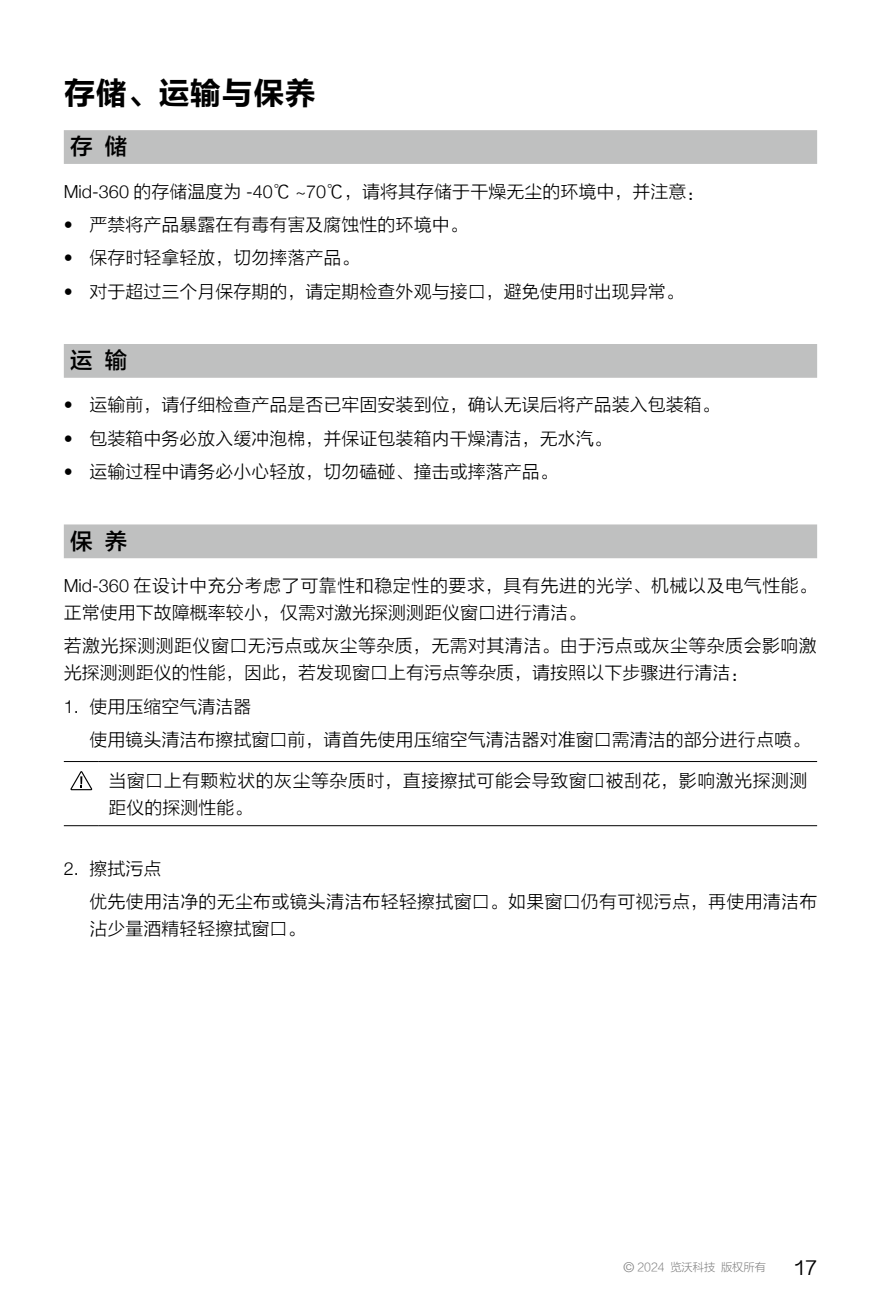
<style>
.page{position:relative;width:881px;height:1308px;background:#fff}
.page>*{position:absolute;margin:0;border:0;box-sizing:border-box;transform-origin:0 0}
.t1{font:31.5px "FZLTCHK GBK1 0";color:#000}
.t2{font:22.5px "FZLTZHK GBK1 0";color:#000}
.t3{font:18px/33.3px "FZLTXHK";color:#000}
.t4{font:18px/27px "FZLTXHK";letter-spacing:.02em;color:#000}
.t5{font:18px/27px "FZLTXHK";letter-spacing:.03em;color:#000}
.t6{font:18px/27px "FZLTXHK";letter-spacing:.025em;color:#000}
.t7{font:18px "Gujarati Sangam MN";color:#000}
.t8{font:11.25px "FZLTXHJW GB1 0";color:#7d7d7d}
.s1{font-family:"Helvetica Neue";font-weight:300}
.s2{font-family:"Helvetica";font-weight:300;font-size:13.5px}
</style>
<div class="page">
<div style="left:64px;top:130px;width:752px;height:34px;background:#bfc0c0"></div>
<div style="left:64px;top:344px;width:752px;height:34px;background:#bfc0c0"></div>
<div style="left:64px;top:524px;width:752px;height:34px;background:#bfc0c0"></div>
<hr style="left:64px;top:761px;width:35px;height:1px;background:#000">
<hr style="left:99px;top:761px;width:717px;height:1px;background:#000">
<hr style="left:64px;top:825px;width:35px;height:1px;background:#000">
<hr style="left:99px;top:825px;width:717px;height:1px;background:#000">
<svg style="left:70px;top:771px;width:22px;height:19px"></svg>
<h1 class="t1" style="left:64px;top:75px;width:253px">存储、运输与保养</h1>
<p class="t2" style="left:70px;top:134px;width:59px">存储</p>
<p class="t3" style="left:64px;top:175px;width:642px"><span class="s1">Mid-360</span> 的存储温度为 <span class="s1">-40</span>℃ <span class="s1">~70</span>℃，请将其存储于干燥无尘的环境中，并注意：</p>
<p class="t3" style="left:64px;top:208px;width:405px"><span class="s1">•</span> 严禁将产品暴露在有毒有害及腐蚀性的环境中。</p>
<p class="t3" style="left:64px;top:242px;width:297px"><span class="s1">•</span> 保存时轻拿轻放，切勿摔落产品。</p>
<p class="t3" style="left:64px;top:275px;width:621px"><span class="s1">•</span> 对于超过三个月保存期的，请定期检查外观与接口，避免使用时出现异常。</p>
<p class="t2" style="left:70px;top:348px;width:59px">运输</p>
<p class="t3" style="left:64px;top:389px;width:657px"><span class="s1">•</span> 运输前，请仔细检查产品是否已牢固安装到位，确认无误后将产品装入包装箱。</p>
<p class="t3" style="left:64px;top:422px;width:549px"><span class="s1">•</span> 包装箱中务必放入缓冲泡棉，并保证包装箱内干燥清洁，无水汽。</p>
<p class="t3" style="left:64px;top:456px;width:495px"><span class="s1">•</span> 运输过程中请务必小心轻放，切勿磕碰、撞击或摔落产品。</p>
<p class="t2" style="left:70px;top:528px;width:59px">保养</p>
<p class="t5" style="left:64px;top:572px;width:754px"><span class="s1">Mid-360</span> 在设计中充分考虑了可靠性和稳定性的要求，具有先进的光学、机械以及电气性能。正常使用下故障概率较小，仅需对激光探测测距仪窗口进行清洁。</p>
<p class="t4" style="left:64px;top:633px;width:754px">若激光探测测距仪窗口无污点或灰尘等杂质，无需对其清洁。由于污点或灰尘等杂质会影响激光探测测距仪的性能，因此，若发现窗口上有污点等杂质，请按照以下步骤进行清洁：</p>
<p class="t3" style="left:89px;top:690px;width:721px;text-indent:-26px"><span class="s1">1.</span> 使用压缩空气清洁器<br>使用镜头清洁布擦拭窗口前，请首先使用压缩空气清洁器对准窗口需清洁的部分进行点喷。</p>
<p class="t6" style="left:108px;top:767px;width:700px">当窗口上有颗粒状的灰尘等杂质时，直接擦拭可能会导致窗口被刮花，影响激光探测测距仪的探测性能。</p>
<p class="t3" style="left:89px;top:852px;width:729px;text-indent:-26px"><span class="s1">2.</span> 擦拭污点<br>优先使用洁净的无尘布或镜头清洁布轻轻擦拭窗口。如果窗口仍有可视污点，再使用清洁布</p>
<p class="t3" style="left:89px;top:912px;width:218px">沾少量酒精轻轻擦拭窗口。</p>
<p class="t8" style="left:623px;top:1261px;width:144px"><span class="s2">©</span> 2024 览沃科技 版权所有</p>
<p class="t7" style="left:792px;top:1258px;width:26px">17</p>
</div>
